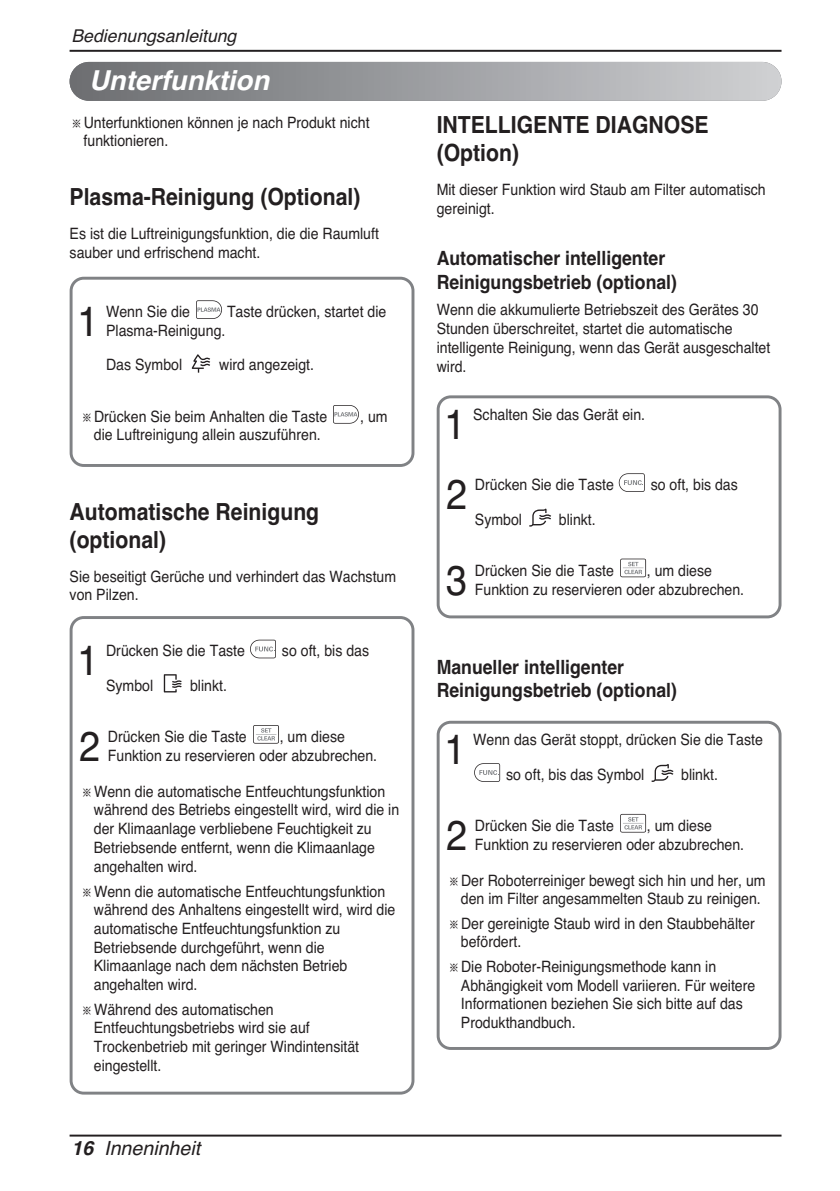
<style>
.page{position:relative;width:840px;height:1191px;background:#fff}
.page>*{position:absolute;margin:0;border:0;box-sizing:border-box;transform-origin:0 0}
.t1{font:41.8px "Helvetica";color:#231f20;scale:.9 1}
.t2{font:italic 700 27.4px "Helvetica";color:#fff}
.t3{font:700 23.6px/28.2px "Helvetica";color:#231f20;scale:.9 1}
.t4{font:700 19.6px/23.6px "Helvetica";color:#231f20;scale:.9 1}
.t5{font:italic 19.6px "Helvetica";color:#231f20}
.t6{font:italic 17.6px "Helvetica";color:#231f20}
.t7{font:15.6px/18.6px "Helvetica";color:#231f20;scale:.9 1}
.s1{font-family:"Hangang"}
.s2{font-weight:700}
</style>
<div class="page">
<hr style="left:70px;top:50px;width:711px;height:2px;background:#231f20">
<hr style="left:70px;top:1134px;width:711px;height:2px;background:#231f20">
<svg style="left:70px;top:277px;width:344px;height:190px"></svg>
<svg style="left:196px;top:300px;width:26px;height:19px"></svg>
<svg style="left:333px;top:405px;width:26px;height:19px"></svg>
<svg style="left:192px;top:354px;width:18px;height:19px"></svg>
<svg style="left:436px;top:395px;width:345px;height:223px"></svg>
<svg style="left:618px;top:473px;width:26px;height:19px"></svg>
<svg style="left:619px;top:558px;width:26px;height:19px"></svg>
<svg style="left:529px;top:508px;width:22px;height:18px"></svg>
<svg style="left:436px;top:721px;width:345px;height:329px"></svg>
<svg style="left:474px;top:763px;width:26px;height:19px"></svg>
<svg style="left:619px;top:814px;width:26px;height:18px"></svg>
<svg style="left:651px;top:764px;width:22px;height:18px"></svg>
<svg style="left:70px;top:616px;width:344px;height:478px"></svg>
<svg style="left:250px;top:639px;width:26px;height:19px"></svg>
<svg style="left:253px;top:725px;width:26px;height:18px"></svg>
<svg style="left:164px;top:674px;width:18px;height:18px"></svg>
<svg style="left:70px;top:62px;width:711px;height:39px;background:#9e9fa2"></svg>
<p class="t6" style="left:71px;top:29px;width:166px">Bedienungsanleitung</p>
<h2 class="t2" style="left:89px;top:71px;width:181px">Unterfunktion</h2>
<p class="t7" style="left:84px;top:115px;width:319px;text-indent:-14px"><span class="s1">※</span>Unterfunktionen können je nach Produkt nicht funktionieren.</p>
<h3 class="t3" style="left:70px;top:185px;width:324px">Plasma-Reinigung (Optional)</h3>
<p class="t7" style="left:70px;top:226px;width:345px">Es ist die Luftreinigungsfunktion, die die Raumluft sauber und erfrischend macht.</p>
<h1 class="t1" style="left:77px;top:306px;width:25px">1</h1>
<p class="t7" style="left:106px;top:304px;width:95px">Wenn Sie die</p>
<p class="t7" style="left:227px;top:304px;width:178px">Taste drücken, startet die</p>
<p class="t7" style="left:106px;top:322px;width:134px">Plasma-Reinigung.</p>
<p class="t7" style="left:106px;top:357px;width:86px">Das Symbol</p>
<p class="t7" style="left:219px;top:357px;width:107px">wird angezeigt.</p>
<p class="t7" style="left:80px;top:408px;width:276px"><span class="s1">※</span>Drücken Sie beim Anhalten die Taste</p>
<p class="t7" style="left:360px;top:408px;width:32px">, um</p>
<p class="t7" style="left:94px;top:427px;width:253px">die Luftreinigung allein auszuführen.</p>
<h3 class="t3" style="left:70px;top:500px;width:279px">Automatische Reinigung (optional)</h3>
<p class="t7" style="left:70px;top:568px;width:364px">Sie beseitigt Gerüche und verhindert das Wachstum von Pilzen.</p>
<h1 class="t1" style="left:77px;top:645px;width:25px">1</h1>
<p class="t7" style="left:106px;top:643px;width:156px">Drücken Sie die Taste</p>
<p class="t7" style="left:282px;top:643px;width:98px">so oft, bis das</p>
<p class="t7" style="left:106px;top:677px;width:54px">Symbol</p>
<p class="t7" style="left:190px;top:677px;width:42px">blinkt.</p>
<h1 class="t1" style="left:79px;top:731px;width:25px">2</h1>
<p class="t7" style="left:108px;top:729px;width:156px">Drücken Sie die Taste</p>
<p class="t7" style="left:108px;top:729px;width:300px;text-indent:172px">, um diese<br>Funktion zu reservieren oder abzubrechen.</p>
<p class="t7" style="left:94px;top:784px;width:340px;text-indent:-14px"><span class="s1">※</span>Wenn die automatische Entfeuchtungsfunktion während des Betriebs eingestellt wird, wird die in der Klimaanlage verbliebene Feuchtigkeit zu Betriebsende entfernt, wenn die Klimaanlage angehalten wird.</p>
<p class="t7" style="left:94px;top:883px;width:336px;text-indent:-14px"><span class="s1">※</span>Wenn die automatische Entfeuchtungsfunktion während des Anhaltens eingestellt wird, wird die automatische Entfeuchtungsfunktion zu Betriebsende durchgeführt, wenn die Klimaanlage nach dem nächsten Betrieb angehalten wird.</p>
<p class="t7" style="left:94px;top:1002px;width:296px;text-indent:-14px"><span class="s1">※</span>Während des automatischen<br>Entfeuchtungsbetriebs wird sie auf<br>Trockenbetrieb mit geringer Windintensität eingestellt.</p>
<p class="t5" style="left:71px;top:1140px;width:130px"><span class="s2">16</span> Inneninheit</p>
<h3 class="t3" style="left:436px;top:113px;width:303px">INTELLIGENTE DIAGNOSE (Option)</h3>
<p class="t7" style="left:436px;top:181px;width:367px">Mit dieser Funktion wird Staub am Filter automatisch gereinigt.</p>
<p class="t4" style="left:436px;top:249px;width:268px">Automatischer intelligenter<br>Reinigungsbetrieb (optional)</p>
<p class="t7" style="left:436px;top:302px;width:372px">Wenn die akkumulierte Betriebszeit des Gerätes 30<br>Stunden überschreitet, startet die automatische intelligente Reinigung, wenn das Gerät ausgeschaltet wird.</p>
<h1 class="t1" style="left:444px;top:408px;width:25px">1</h1>
<p class="t7" style="left:473px;top:407px;width:192px">Schalten Sie das Gerät ein.</p>
<h1 class="t1" style="left:446px;top:479px;width:25px">2</h1>
<p class="t7" style="left:474px;top:477px;width:156px">Drücken Sie die Taste</p>
<p class="t7" style="left:650px;top:477px;width:98px">so oft, bis das</p>
<p class="t7" style="left:474px;top:511px;width:54px">Symbol</p>
<p class="t7" style="left:558px;top:511px;width:42px">blinkt.</p>
<h1 class="t1" style="left:446px;top:564px;width:25px">3</h1>
<p class="t7" style="left:474px;top:562px;width:156px">Drücken Sie die Taste</p>
<p class="t7" style="left:474px;top:562px;width:300px;text-indent:172px">, um diese<br>Funktion zu reservieren oder abzubrechen.</p>
<p class="t4" style="left:436px;top:657px;width:268px">Manueller intelligenter<br>Reinigungsbetrieb (optional)</p>
<h1 class="t1" style="left:444px;top:734px;width:25px">1</h1>
<p class="t7" style="left:473px;top:732px;width:323px">Wenn das Gerät stoppt, drücken Sie die Taste</p>
<p class="t7" style="left:506px;top:766px;width:155px">so oft, bis das Symbol</p>
<p class="t7" style="left:680px;top:766px;width:42px">blinkt.</p>
<h1 class="t1" style="left:446px;top:820px;width:25px">2</h1>
<p class="t7" style="left:474px;top:818px;width:156px">Drücken Sie die Taste</p>
<p class="t7" style="left:474px;top:818px;width:300px;text-indent:172px">, um diese<br>Funktion zu reservieren oder abzubrechen.</p>
<p class="t7" style="left:446px;top:873px;width:355px;text-align:center"><span class="s1">※</span>Der Roboterreiniger bewegt sich hin und her, um den im Filter angesammelten Staub zu reinigen.</p>
<p class="t7" style="left:460px;top:916px;width:328px;text-indent:-14px"><span class="s1">※</span>Der gereinigte Staub wird in den Staubbehälter befördert.</p>
<p class="t7" style="left:460px;top:959px;width:328px;text-indent:-14px"><span class="s1">※</span>Die Roboter-Reinigungsmethode kann in Abhängigkeit vom Modell variieren. Für weitere Informationen beziehen Sie sich bitte auf das Produkthandbuch.</p>
</div>
